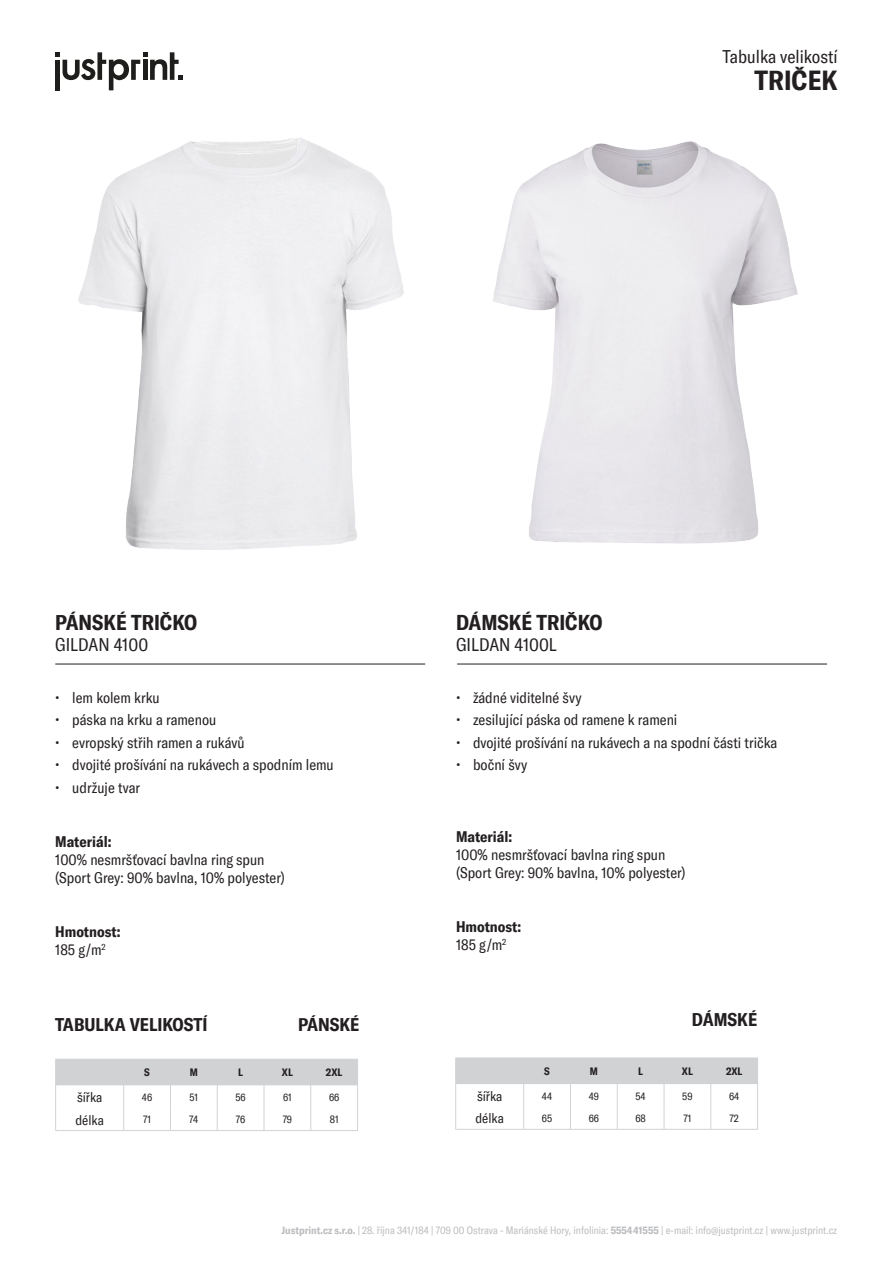
<style>
.page{position:relative;width:893px;height:1263px;background:#fff}
.page>*{position:absolute;margin:0;border:0;box-sizing:border-box;transform-origin:0 0}
.t1{font:700 condensed 27px "GT America";color:#231f20}
.t2{font:700 condensed 21px "GT America";color:#231f20}
.t3{font:condensed 18px "GT America";color:#231f20}
.t4{font:700 condensed 18px "GT America";color:#231f20}
.t5{font:condensed 15px "GT America";color:#231f20}
.t6{font:700 condensed 15px "GT America";color:#231f20}
.t7{font:condensed 13.5px "GT America";color:#231f20}
.t8{font:condensed 10.5px "GT America";color:#bcbdc0}
.t9{font:condensed 10.5px "GT America";color:#231f20}
.t10{font:700 condensed 10.5px "GT America";color:#231f20}
.s1{font-weight:700}
</style>
<div class="page">
<hr style="left:55px;top:664px;width:370px;height:1px;background:#231f20">
<hr style="left:457px;top:664px;width:370px;height:1px;background:#231f20">
<svg style="left:55px;top:1059px;width:303px;height:71px"></svg>
<hr style="left:55px;top:1130px;width:69px;height:1px;background:#d1d2d4">
<hr style="left:124px;top:1130px;width:46px;height:1px;background:#d1d2d4">
<hr style="left:170px;top:1130px;width:47px;height:1px;background:#d1d2d4">
<hr style="left:217px;top:1130px;width:47px;height:1px;background:#d1d2d4">
<hr style="left:264px;top:1130px;width:47px;height:1px;background:#d1d2d4">
<hr style="left:311px;top:1130px;width:47px;height:1px;background:#d1d2d4">
<img style="left:493px;top:141px;width:305px;height:403px">
<img style="left:78px;top:137px;width:326px;height:413px">
<hr style="left:455px;top:1057px;width:69px;height:1px;background:#d1d2d4">
<hr style="left:524px;top:1057px;width:46px;height:1px;background:#d1d2d4">
<hr style="left:570px;top:1057px;width:47px;height:1px;background:#d1d2d4">
<hr style="left:617px;top:1057px;width:47px;height:1px;background:#d1d2d4">
<hr style="left:664px;top:1057px;width:47px;height:1px;background:#d1d2d4">
<hr style="left:711px;top:1057px;width:47px;height:1px;background:#d1d2d4">
<svg style="left:455px;top:1058px;width:303px;height:71px"></svg>
<hr style="left:455px;top:1129px;width:69px;height:1px;background:#d1d2d4">
<hr style="left:524px;top:1129px;width:46px;height:1px;background:#d1d2d4">
<hr style="left:570px;top:1129px;width:47px;height:1px;background:#d1d2d4">
<hr style="left:617px;top:1129px;width:47px;height:1px;background:#d1d2d4">
<hr style="left:664px;top:1129px;width:47px;height:1px;background:#d1d2d4">
<hr style="left:711px;top:1129px;width:47px;height:1px;background:#d1d2d4">
<svg style="left:55px;top:52px;width:128px;height:38px"></svg>
<p class="t3" style="left:722px;top:46px;width:117px">Tabulka velikostí</p>
<p class="t1" style="left:755px;top:63px;width:85px">TRIČEK</p>
<p class="t2" style="left:55px;top:609px;width:143px">PÁNSKÉ TRIČKO</p>
<p class="t3" style="left:55px;top:634px;width:94px">GILDAN 4100</p>
<p class="t2" style="left:456px;top:609px;width:148px">DÁMSKÉ TRIČKO</p>
<p class="t3" style="left:456px;top:634px;width:102px">GILDAN 4100L</p>
<p class="t5" style="left:55px;top:689px;width:106px">• lem kolem krku</p>
<p class="t5" style="left:55px;top:711px;width:163px">• páska na krku a ramenou</p>
<p class="t5" style="left:55px;top:734px;width:191px">• evropský střih ramen a rukávů</p>
<p class="t5" style="left:55px;top:756px;width:280px">• dvojité prošívání na rukávech a spodním lemu</p>
<p class="t5" style="left:55px;top:779px;width:86px">• udržuje tvar</p>
<p class="t5" style="left:456px;top:689px;width:127px">• žádné viditelné švy</p>
<p class="t5" style="left:456px;top:711px;width:223px">• zesilující páska od ramene k rameni</p>
<p class="t5" style="left:456px;top:734px;width:323px">• dvojité prošívání na rukávech a na spodní části trička</p>
<p class="t5" style="left:456px;top:756px;width:73px">• boční švy</p>
<p class="t6" style="left:55px;top:832px;width:58px">Materiál:</p>
<p class="t5" style="left:55px;top:851px;width:211px">100% nesmršťovací bavlna ring spun</p>
<p class="t5" style="left:55px;top:869px;width:231px">(Sport Grey: 90% bavlna, 10% polyester)</p>
<p class="t6" style="left:456px;top:828px;width:58px">Materiál:</p>
<p class="t5" style="left:456px;top:846px;width:211px">100% nesmršťovací bavlna ring spun</p>
<p class="t5" style="left:456px;top:864px;width:231px">(Sport Grey: 90% bavlna, 10% polyester)</p>
<p class="t6" style="left:55px;top:922px;width:67px">Hmotnost:</p>
<p class="t5" style="left:55px;top:941px;width:52px">185 g/m<sup>2</sup></p>
<p class="t6" style="left:456px;top:918px;width:67px">Hmotnost:</p>
<p class="t5" style="left:456px;top:936px;width:52px">185 g/m<sup>2</sup></p>
<p class="t4" style="left:55px;top:1013px;width:154px">TABULKA VELIKOSTÍ</p>
<p class="t4" style="left:298px;top:1013px;width:63px">PÁNSKÉ</p>
<p class="t4" style="left:692px;top:1008px;width:67px">DÁMSKÉ</p>
<p class="t10" style="left:144px;top:1066px;width:7px">S</p>
<p class="t10" style="left:190px;top:1066px;width:10px">M</p>
<p class="t10" style="left:238px;top:1066px;width:6px">L</p>
<p class="t10" style="left:282px;top:1066px;width:12px">XL</p>
<p class="t10" style="left:326px;top:1066px;width:18px">2XL</p>
<p class="t10" style="left:544px;top:1065px;width:7px">S</p>
<p class="t10" style="left:590px;top:1065px;width:10px">M</p>
<p class="t10" style="left:638px;top:1065px;width:6px">L</p>
<p class="t10" style="left:682px;top:1065px;width:12px">XL</p>
<p class="t10" style="left:726px;top:1065px;width:18px">2XL</p>
<p class="t7" style="left:77px;top:1089px;width:27px">šířka</p>
<p class="t9" style="left:142px;top:1091px;width:12px">46</p>
<p class="t9" style="left:190px;top:1091px;width:10px">51</p>
<p class="t9" style="left:235px;top:1091px;width:12px">56</p>
<p class="t9" style="left:283px;top:1091px;width:10px">61</p>
<p class="t9" style="left:329px;top:1091px;width:12px">66</p>
<p class="t7" style="left:76px;top:1112px;width:30px">délka</p>
<p class="t9" style="left:143px;top:1113px;width:10px">71</p>
<p class="t9" style="left:189px;top:1113px;width:11px">74</p>
<p class="t9" style="left:236px;top:1113px;width:11px">76</p>
<p class="t9" style="left:283px;top:1113px;width:11px">79</p>
<p class="t9" style="left:330px;top:1113px;width:10px">81</p>
<p class="t7" style="left:477px;top:1088px;width:27px">šířka</p>
<p class="t9" style="left:542px;top:1090px;width:12px">44</p>
<p class="t9" style="left:589px;top:1090px;width:12px">49</p>
<p class="t9" style="left:635px;top:1090px;width:12px">54</p>
<p class="t9" style="left:682px;top:1090px;width:12px">59</p>
<p class="t9" style="left:729px;top:1090px;width:12px">64</p>
<p class="t7" style="left:476px;top:1111px;width:30px">délka</p>
<p class="t9" style="left:542px;top:1112px;width:12px">65</p>
<p class="t9" style="left:589px;top:1112px;width:12px">66</p>
<p class="t9" style="left:635px;top:1112px;width:12px">68</p>
<p class="t9" style="left:683px;top:1112px;width:10px">71</p>
<p class="t9" style="left:729px;top:1112px;width:11px">72</p>
<p class="t8" style="left:281px;top:1224px;width:557px"><span class="s1">Justprint.cz s.r.o.</span> | 28. října 341/184 | 709 00 Ostrava - Mariánské Hory, infolinia: <span class="s1">555441555</span> | e-mail: info@justprint.cz | www.justprint.cz</p>
</div>
